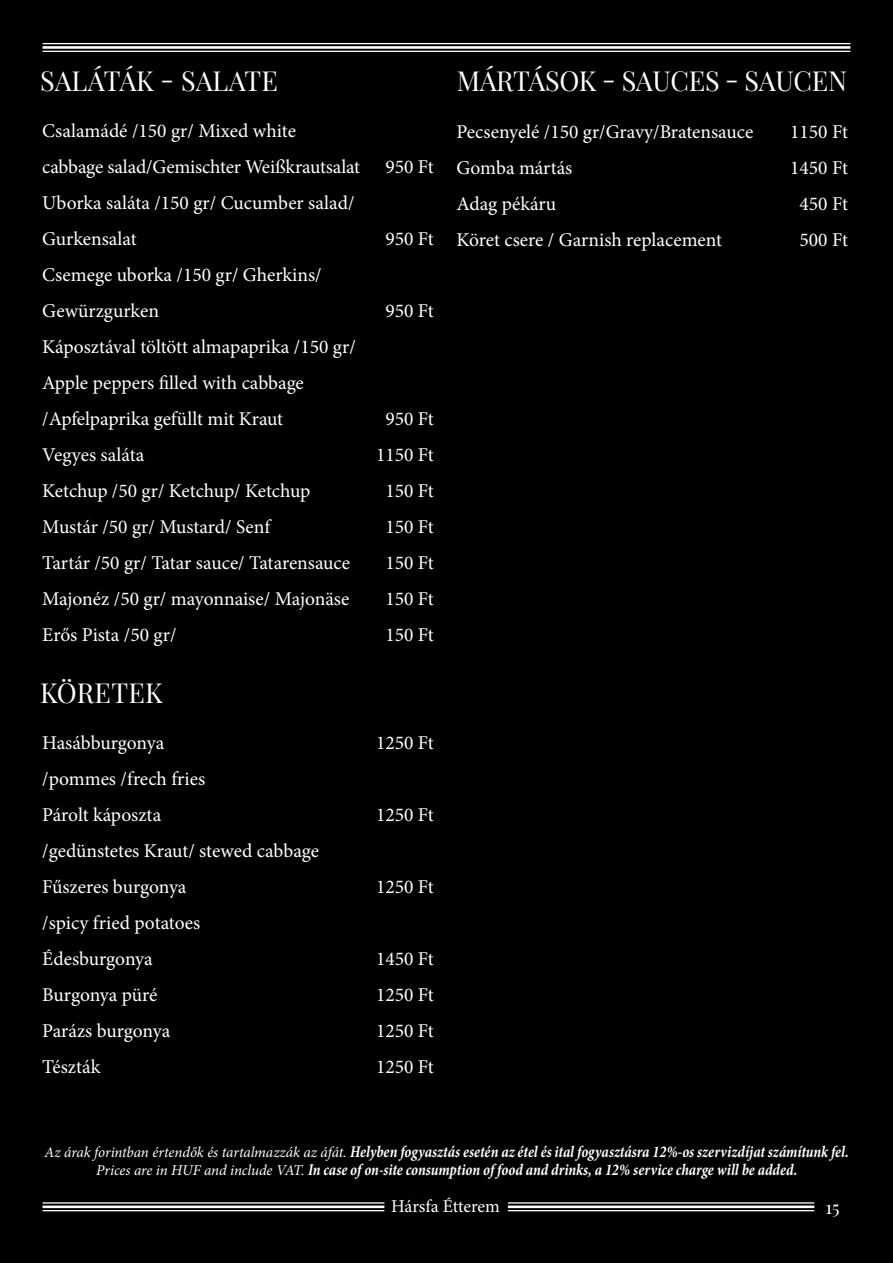
<style>
.page{position:relative;width:893px;height:1263px;background:#000}
.page>*{position:absolute;margin:0;border:0;box-sizing:border-box;transform-origin:0 0}
.t1{font:27px "Playfair Display";letter-spacing:-.01em;color:#fff}
.t2{font:19.5px/36px "Minion Pro";color:#fff}
.t3{font:18px "Minion Pro";letter-spacing:-.005em;color:#fff}
.t4{font:18px "Playfair Display";color:#fff}
.t5{font:italic 700 condensed 16.5px/18px "Minion Pro";color:#fff;text-align:center;scale:.91 1}
.s1{font-weight:400;font-stretch:normal;font-size:15px}
</style>
<div class="page">
<hr style="left:508px;top:1202px;width:306px;height:1px;background:#fff">
<hr style="left:508px;top:1205px;width:306px;height:3px;background:#fff">
<hr style="left:508px;top:1210px;width:306px;height:1px;background:#fff">
<hr style="left:43px;top:1202px;width:341px;height:1px;background:#fff">
<hr style="left:43px;top:1205px;width:341px;height:3px;background:#fff">
<hr style="left:43px;top:1210px;width:341px;height:1px;background:#fff">
<hr style="left:43px;top:43px;width:807px;height:1px;background:#fff">
<hr style="left:43px;top:46px;width:807px;height:3px;background:#fff">
<hr style="left:43px;top:51px;width:807px;height:1px;background:#fff">
<h1 class="t1" style="left:40px;top:64px;width:239px">SALÁTÁK - SALATE</h1>
<p class="t2" style="left:42px;top:113px;width:319px">Csalamádé /150 gr/ Mixed white cabbage salad/Gemischter Weißkrautsalat</p>
<p class="t2" style="left:42px;top:185px;width:314px">Uborka saláta /150 gr/ Cucumber salad/<br>Gurkensalat</p>
<p class="t2" style="left:42px;top:257px;width:281px">Csemege uborka /150 gr/ Gherkins/<br>Gewürzgurken</p>
<p class="t2" style="left:42px;top:329px;width:315px">Káposztával töltött almapaprika /150 gr/<br>Apple peppers filled with cabbage /Apfelpaprika gefüllt mit Kraut</p>
<p class="t2" style="left:385px;top:149px;width:50px">950 Ft</p>
<p class="t2" style="left:385px;top:221px;width:50px">950 Ft</p>
<p class="t2" style="left:385px;top:293px;width:50px">950 Ft</p>
<p class="t2" style="left:385px;top:401px;width:50px">950 Ft</p>
<p class="t2" style="left:42px;top:437px;width:104px">Vegyes saláta</p>
<p class="t2" style="left:376px;top:437px;width:59px">1150 Ft</p>
<p class="t2" style="left:42px;top:473px;width:270px">Ketchup /50 gr/ Ketchup/ Ketchup</p>
<p class="t2" style="left:385px;top:473px;width:50px">150 Ft</p>
<p class="t2" style="left:42px;top:509px;width:230px">Mustár /50 gr/ Mustard/ Senf</p>
<p class="t2" style="left:385px;top:509px;width:50px">150 Ft</p>
<p class="t2" style="left:42px;top:545px;width:309px">Tartár /50 gr/ Tatar sauce/ Tatarensauce</p>
<p class="t2" style="left:385px;top:545px;width:50px">150 Ft</p>
<p class="t2" style="left:42px;top:581px;width:309px">Majonéz /50 gr/ mayonnaise/ Majonäse</p>
<p class="t2" style="left:385px;top:581px;width:50px">150 Ft</p>
<p class="t2" style="left:42px;top:617px;width:136px">Erős Pista /50 gr/</p>
<p class="t2" style="left:385px;top:617px;width:50px">150 Ft</p>
<h1 class="t1" style="left:40px;top:676px;width:123px">KÖRETEK</h1>
<p class="t2" style="left:42px;top:725px;width:123px">Hasábburgonya</p>
<p class="t2" style="left:376px;top:725px;width:59px">1250 Ft</p>
<p class="t2" style="left:42px;top:761px;width:165px">/pommes /frech fries<br>Párolt káposzta</p>
<p class="t2" style="left:376px;top:797px;width:59px">1250 Ft</p>
<p class="t2" style="left:42px;top:833px;width:278px">/gedünstetes Kraut/ stewed cabbage<br>Fűszeres burgonya</p>
<p class="t2" style="left:42px;top:905px;width:160px">/spicy fried potatoes<br>Édesburgonya</p>
<p class="t2" style="left:376px;top:869px;width:59px">1250 Ft</p>
<p class="t2" style="left:376px;top:941px;width:59px">1450 Ft</p>
<p class="t2" style="left:42px;top:977px;width:117px">Burgonya püré</p>
<p class="t2" style="left:376px;top:977px;width:59px">1250 Ft</p>
<p class="t2" style="left:42px;top:1013px;width:130px">Parázs burgonya</p>
<p class="t2" style="left:376px;top:1013px;width:59px">1250 Ft</p>
<p class="t2" style="left:42px;top:1049px;width:60px">Tészták</p>
<p class="t2" style="left:376px;top:1049px;width:59px">1250 Ft</p>
<h1 class="t1" style="left:457px;top:64px;width:392px">MÁRTÁSOK - SAUCES - SAUCEN</h1>
<p class="t2" style="left:456px;top:114px;width:298px">Pecsenyelé /150 gr/Gravy/Bratensauce</p>
<p class="t2" style="left:790px;top:114px;width:59px">1150 Ft</p>
<p class="t2" style="left:456px;top:150px;width:118px">Gomba mártás</p>
<p class="t2" style="left:790px;top:150px;width:59px">1450 Ft</p>
<p class="t2" style="left:456px;top:186px;width:101px">Adag pékáru</p>
<p class="t2" style="left:800px;top:186px;width:50px">450 Ft</p>
<p class="t2" style="left:456px;top:222px;width:267px">Köret csere / Garnish replacement</p>
<p class="t2" style="left:800px;top:222px;width:50px">500 Ft</p>
<p class="t5" style="left:45px;top:1142px;width:885px"><span class="s1">Az árak forintban értendők és tartalmazzák az áfát.</span> Helyben fogyasztás esetén az étel és ital fogyasztásra 12%-os szervizdíjat számítunk fel.<br><span class="s1">Prices are in HUF and include VAT.</span> In case of on-site consumption of food and drinks, a 12% service charge will be added.</p>
<p class="t3" style="left:391px;top:1194px;width:110px">Hársfa Étterem</p>
<p class="t4" style="left:825px;top:1195px;width:15px">15</p>
</div>
